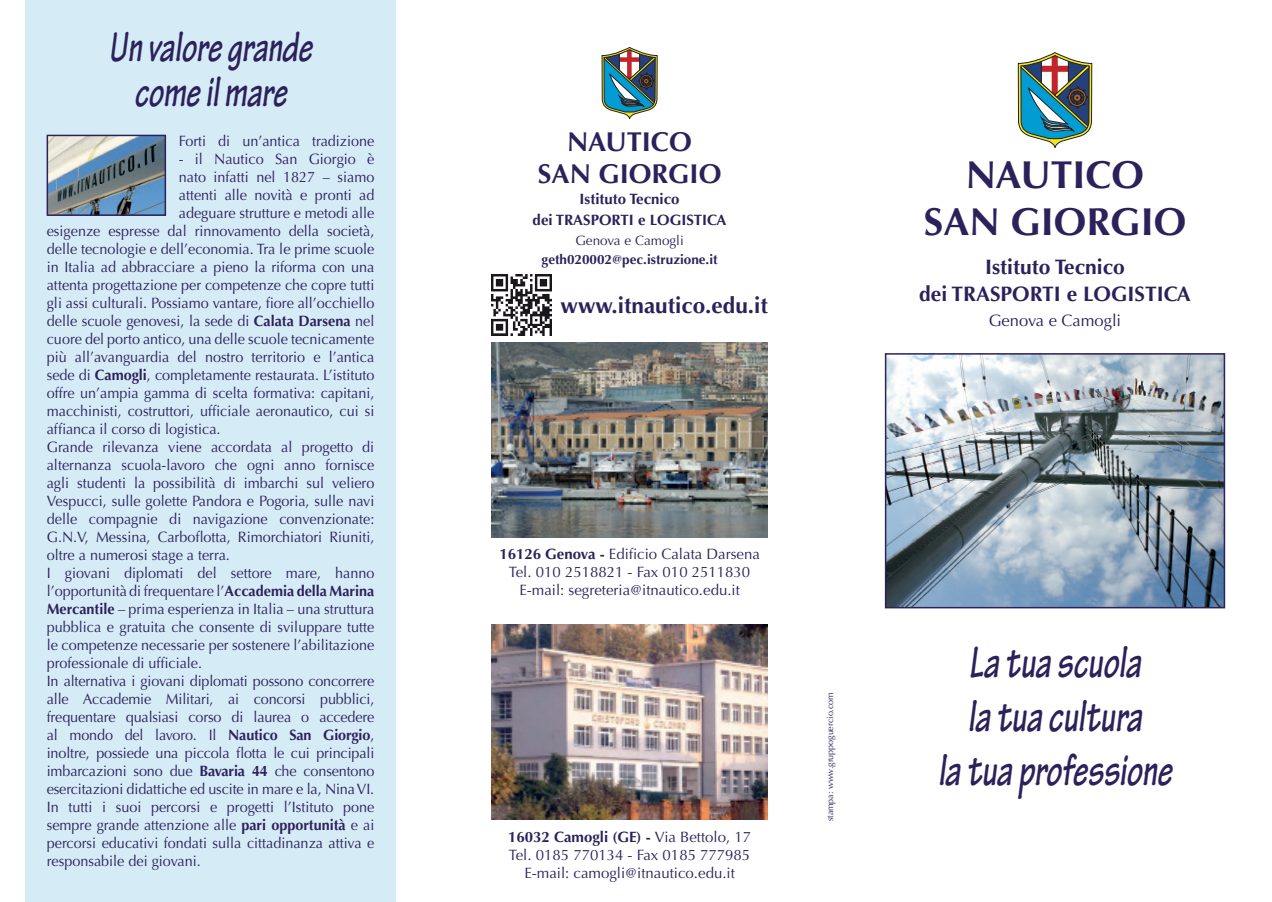
<style>
.page{position:relative;width:1272px;height:902px;background:#fff}
.page>*{position:absolute;margin:0;border:0;box-sizing:border-box;transform-origin:0 0}
.t1{font:italic 700 47.25px "Tekton Pro";color:#2d215b;scale:.73 1}
.t2{font:italic 700 45px "Tekton Pro";color:#2d215b;scale:.73 1}
.t3{font:700 39px "Optima";color:#2d215b}
.t4{font:700 27.3px "Optima";color:#2d215b}
.t5{font:700 22.5px "Optima";color:#2d215b}
.t6{font:700 21px "Optima";color:#2d215b}
.t7{font:16.5px "Optima";color:#2d215b}
.Testo{font:15px/18px "Optima";color:#2d215b;text-align:justify;scale:.96 1}
.Testo-2{font:15px "Optima";color:#2d215b}
.t8{font:700 15px "Optima";color:#2d215b}
.t9{font:700 13.5px "Optima";color:#2d215b}
.t10{font:13.5px "Optima";color:#2d215b}
.Testo-3{font:9px "Optima";letter-spacing:-.01em;color:#2d215b}
.s1{font-weight:700}
.s2{font-weight:400}
</style>
<div class="page">
<div style="left:26px;top:0;width:369px;height:901px;background:#d5ebf6"></div>
<img style="left:887px;top:356px;width:335px;height:249px">
<div style="left:884px;top:353px;width:341px;height:255px;border:2px solid #2d215b"></div>
<img style="left:50px;top:138px;width:113px;height:75px">
<div style="left:47px;top:135px;width:119px;height:81px;border:2px solid #2d215b"></div>
<img style="left:491px;top:342px;width:276px;height:196px">
<img style="left:491px;top:624px;width:276px;height:195px">
<svg style="left:1017px;top:53px;width:75px;height:95px"></svg>
<svg style="left:602px;top:47px;width:55px;height:72px"></svg>
<img style="left:491px;top:274px;width:61px;height:61px">
<p class="t2" style="left:109px;top:20px;width:280px">Un valore grande</p>
<p class="t2" style="left:134px;top:65px;width:211px">come il mare</p>
<p class="Testo" style="left:179px;top:132px;width:205px">Forti di un’antica tradizione</p>
<p class="Testo" style="left:179px;top:150px;width:205px">- il Nautico San Giorgio è</p>
<p class="Testo" style="left:179px;top:168px;width:205px">nato infatti nel 1827 – siamo</p>
<p class="Testo" style="left:179px;top:186px;width:205px">attenti alle novità e pronti ad</p>
<p class="Testo" style="left:179px;top:204px;width:205px">adeguare strutture e metodi alle</p>
<p class="Testo" style="left:47px;top:222px;width:343px">esigenze espresse dal rinnovamento della società,</p>
<p class="Testo" style="left:47px;top:240px;width:343px">delle tecnologie e dell’economia. Tra le prime scuole</p>
<p class="Testo" style="left:47px;top:258px;width:342px">in Italia ad abbracciare a pieno la riforma con una</p>
<p class="Testo" style="left:47px;top:276px;width:343px">attenta progettazione per competenze che copre tutti</p>
<p class="Testo" style="left:47px;top:294px;width:343px">gli assi culturali. Possiamo vantare, fiore all’occhiello</p>
<p class="Testo" style="left:47px;top:312px;width:343px">delle scuole genovesi, la sede di <span class="s1">Calata Darsena</span> nel</p>
<p class="Testo" style="left:47px;top:330px;width:343px">cuore del porto antico, una delle scuole tecnicamente</p>
<p class="Testo" style="left:47px;top:348px;width:343px">più all’avanguardia del nostro territorio e l’antica</p>
<p class="Testo" style="left:47px;top:366px;width:343px">sede di <span class="s1">Camogli</span>, completamente restaurata. L’istituto</p>
<p class="Testo" style="left:47px;top:384px;width:343px">offre un’ampia gamma di scelta formativa: capitani,</p>
<p class="Testo" style="left:47px;top:402px;width:343px">macchinisti, costruttori, ufficiale aeronautico, cui si</p>
<p class="Testo" style="left:47px;top:420px;width:182px">affianca il corso di logistica.</p>
<p class="Testo" style="left:47px;top:438px;width:343px">Grande rilevanza viene accordata al progetto di alternanza scuola-lavoro che ogni anno fornisce agli studenti la possibilità di imbarchi sul veliero Vespucci, sulle golette Pandora e Pogoria, sulle navi delle compagnie di navigazione convenzionate:<br>G.N.V, Messina, Carboflotta, Rimorchiatori Riuniti, oltre a numerosi stage a terra.</p>
<p class="Testo" style="left:47px;top:564px;width:343px">I giovani diplomati del settore mare, hanno l’opportunità di frequentare l’<span class="s1">Accademia della Marina Mercantile</span> – prima esperienza in Italia – una struttura pubblica e gratuita che consente di sviluppare tutte le competenze necessarie per sostenere l’abilitazione professionale di ufficiale.</p>
<p class="Testo" style="left:47px;top:672px;width:343px">In alternativa i giovani diplomati possono concorrere alle Accademie Militari, ai concorsi pubblici, frequentare qualsiasi corso di laurea o accedere al mondo del lavoro. Il <span class="s1">Nautico San Giorgio</span>, inoltre, possiede una piccola flotta le cui principali imbarcazioni sono due <span class="s1">Bavaria 44</span> che consentono esercitazioni didattiche ed uscite in mare e la, Nina VI.</p>
<p class="Testo" style="left:47px;top:798px;width:343px">In tutti i suoi percorsi e progetti l’Istituto pone sempre grande attenzione alle <span class="s1">pari opportunità</span> e ai percorsi educativi fondati sulla cittadinanza attiva e responsabile dei giovani.</p>
<p class="t4" style="left:567px;top:125px;width:126px">NAUTICO</p>
<p class="t4" style="left:538px;top:158px;width:185px">SAN GIORGIO</p>
<p class="t8" style="left:579px;top:190px;width:101px">Istituto Tecnico</p>
<p class="t8" style="left:532px;top:211px;width:195px">dei TRASPORTI e LOGISTICA</p>
<p class="t10" style="left:575px;top:232px;width:110px">Genova e Camogli</p>
<p class="t9" style="left:541px;top:252px;width:177px">geth020002@pec.istruzione.it</p>
<p class="t5" style="left:560px;top:292px;width:209px">www.itnautico.edu.it</p>
<p class="t3" style="left:965px;top:152px;width:179px">NAUTICO</p>
<p class="t3" style="left:923px;top:199px;width:264px">SAN GIORGIO</p>
<p class="t6" style="left:985px;top:254px;width:141px">Istituto Tecnico</p>
<p class="t6" style="left:919px;top:281px;width:273px">dei TRASPORTI e LOGISTICA</p>
<p class="t7" style="left:988px;top:311px;width:134px">Genova e Camogli</p>
<p class="Testo-2" style="left:499px;top:545px;width:262px"><span class="s1">16126 Genova -</span> Edificio Calata Darsena</p>
<p class="Testo-2" style="left:509px;top:563px;width:243px">Tel. 010 2518821 - Fax 010 2511830</p>
<p class="Testo-2" style="left:519px;top:581px;width:222px">E-mail: segreteria@itnautico.edu.it</p>
<p class="t8" style="left:508px;top:828px;width:244px">16032 Camogli (GE) - <span class="s2">Via Bettolo, 17</span></p>
<p class="Testo-2" style="left:509px;top:846px;width:243px">Tel. 0185 770134 - Fax 0185 777985</p>
<p class="Testo-2" style="left:524px;top:864px;width:212px">E-mail: camogli@itnautico.edu.it</p>
<p class="Testo-3" style="left:824px;top:821px;width:130px;rotate:-90deg">stampa: www.gruppoguercio.com</p>
<p class="t1" style="left:968px;top:634px;width:237px">La tua scuola</p>
<p class="t1" style="left:967px;top:688px;width:240px">la tua cultura</p>
<p class="t1" style="left:938px;top:742px;width:322px">la tua professione</p>
</div>
